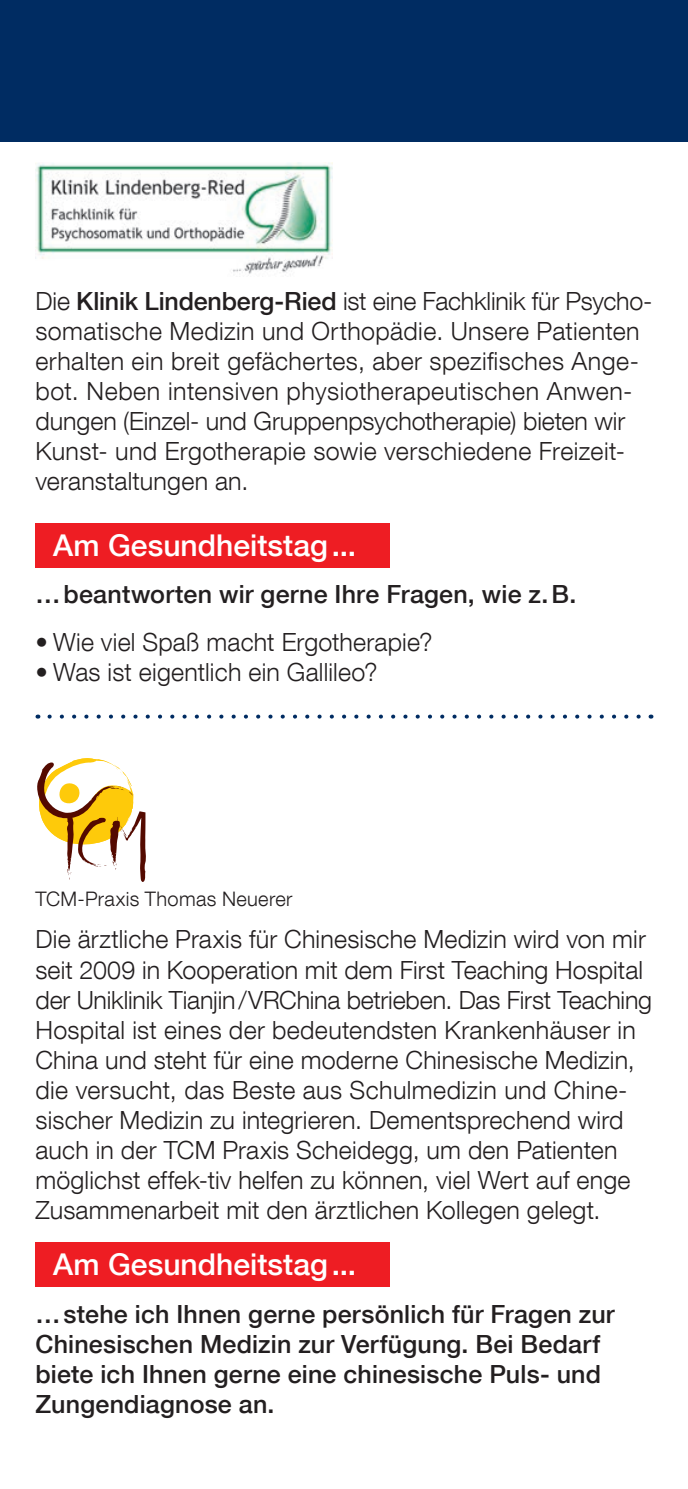
<style>
.page{position:relative;width:688px;height:1489px;background:#fff}
.page>*{position:absolute;margin:0;border:0;box-sizing:border-box;transform-origin:0 0}
.t1{font:500 30px "Helvetica Neue LT Com";color:#fff}
.t2{font:300 25px/30px "Helvetica Neue LT Com";letter-spacing:.01em;color:#231f20}
.t3{font:500 25px/30px "Helvetica Neue LT Com";letter-spacing:.01em;color:#231f20}
.t4{font:300 20px "Helvetica Neue LT Com";letter-spacing:.015em;color:#231f20}
.s1{font-weight:500}
</style>
<div class="page">
<div style="left:0;top:0;width:687px;height:142px;background:#002c62"></div>
<svg style="left:49px;top:714px;width:592px;height:4px"></svg>
<div style="left:35px;top:523px;width:355px;height:44px;background:#ee1d23"></div>
<div style="left:35px;top:1242px;width:355px;height:44px;background:#ee1d23"></div>
<img style="left:35px;top:163px;width:298px;height:111px">
<svg style="left:37px;top:758px;width:109px;height:124px"></svg>
<p class="t2" style="left:35px;top:286px;width:618px">Die <span class="s1">Klinik Lindenberg-Ried</span> ist eine Fachklinik für Psycho&shy;somatische Medizin und Orthopädie. Unsere Patienten erhalten ein breit gefächertes, aber spezifisches Ange&shy;bot. Neben intensiven physiotherapeutischen Anwen&shy;dungen (Einzel- und Gruppenpsychotherapie) bieten wir Kunst- und Ergotherapie sowie verschiedene Freizeit&shy;veranstaltungen an.</p>
<p class="t1" style="left:53px;top:527px;width:304px">Am Gesundheitstag ...</p>
<p class="t3" style="left:35px;top:578px;width:542px">… beantworten wir gerne Ihre Fragen, wie z. B.</p>
<p class="t2" style="left:35px;top:626px;width:398px">• Wie viel Spaß macht Ergotherapie?</p>
<p class="t2" style="left:35px;top:656px;width:343px">• Was ist eigentlich ein Gallileo?</p>
<p class="t4" style="left:35px;top:886px;width:258px">TCM-Praxis Thomas Neuerer</p>
<p class="t2" style="left:35px;top:924px;width:618px">Die ärztliche Praxis für Chinesische Medizin wird von mir seit 2009 in Kooperation mit dem First Teaching Hospital der Uniklinik Tianjin / VRChina betrieben. Das First Teaching Hospital ist eines der bedeutendsten Krankenhäuser in China und steht für eine moderne Chinesische Medizin, die versucht, das Beste aus Schulmedizin und Chine&shy;sischer Medizin zu integrieren. Dementsprechend wird auch in der TCM Praxis Scheidegg, um den Patienten möglichst effek-tiv helfen zu können, viel Wert auf enge Zusammenarbeit mit den ärztlichen Kollegen gelegt.</p>
<p class="t1" style="left:53px;top:1246px;width:304px">Am Gesundheitstag ...</p>
<p class="t3" style="left:35px;top:1298px;width:580px">… stehe ich Ihnen gerne persönlich für Fragen zur Chinesischen Medizin zur Verfügung. Bei Bedarf biete ich Ihnen gerne eine chinesische Puls- und Zungendiagnose an.</p>
</div>
